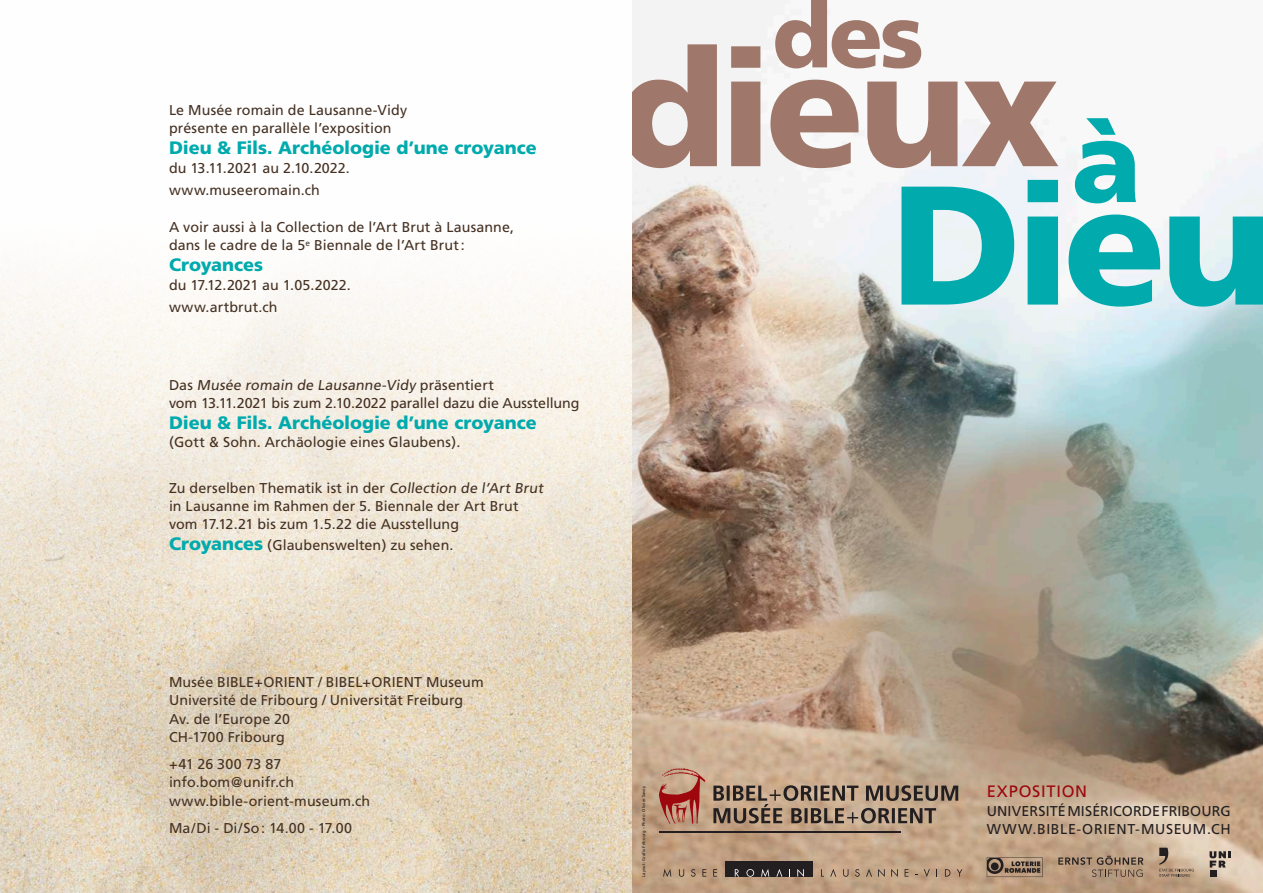
<style>
.page{position:relative;width:1263px;height:893px;background:#fff}
.page>*{position:absolute;margin:0;border:0;box-sizing:border-box;transform-origin:0 0}
.t1{font:900 162.45px "Frutiger";letter-spacing:-.04em;color:#9f786b}
.t2{font:900 114.9px "Frutiger";color:#00aaad}
.t3{font:900 18px "Frutiger";color:#00aaad}
.t4{font:16.5px "Frutiger";letter-spacing:.045em;color:#9d070d}
.t5{font:14.25px/18.3px "Frutiger";letter-spacing:.005em;color:#453123}
.t6{font:14.25px "Frutiger";letter-spacing:.015em;color:#231f20}
.t7{font:14.25px "Frutiger";letter-spacing:.045em;color:#231f20}
.t8{font:4.2px "Frutiger";letter-spacing:.02em;color:#121617}
.s1{font-weight:900;font-size:18px;color:#00aaad}
</style>
<div class="page">
<img style="left:631px;top:0;width:632px;height:893px">
<svg style="left:713px;top:785px;width:245px;height:38px;background:#8f7a68"></svg>
<hr style="left:659px;top:831px;width:242px;height:2px;background:#231f20">
<svg style="left:659px;top:768px;width:46px;height:55px;background:#b87462"></svg>
<div style="left:725px;top:861px;width:87px;height:15px;background:#231f20"></div>
<svg style="left:663px;top:869px;width:8px;height:8px"></svg>
<svg style="left:761px;top:869px;width:8px;height:8px"></svg>
<svg style="left:679px;top:869px;width:5px;height:8px"></svg>
<svg style="left:843px;top:869px;width:5px;height:8px"></svg>
<svg style="left:691px;top:869px;width:4px;height:8px"></svg>
<svg style="left:855px;top:869px;width:5px;height:8px"></svg>
<svg style="left:904px;top:869px;width:4px;height:8px"></svg>
<svg style="left:735px;top:869px;width:4px;height:8px"></svg>
<svg style="left:713px;top:869px;width:4px;height:8px"></svg>
<svg style="left:702px;top:869px;width:4px;height:8px"></svg>
<svg style="left:776px;top:869px;width:6px;height:8px"></svg>
<svg style="left:830px;top:869px;width:6px;height:8px"></svg>
<svg style="left:866px;top:869px;width:6px;height:8px"></svg>
<svg style="left:746px;top:869px;width:8px;height:8px"></svg>
<svg style="left:797px;top:869px;width:7px;height:8px"></svg>
<svg style="left:891px;top:869px;width:7px;height:8px"></svg>
<svg style="left:878px;top:869px;width:7px;height:8px"></svg>
<svg style="left:821px;top:869px;width:3px;height:8px"></svg>
<svg style="left:924px;top:869px;width:6px;height:8px"></svg>
<svg style="left:945px;top:869px;width:5px;height:8px"></svg>
<svg style="left:957px;top:869px;width:5px;height:8px"></svg>
<div style="left:1209px;top:870px;width:7px;height:7px;background:#231f20"></div>
<svg style="left:1209px;top:851px;width:22px;height:16px"></svg>
<svg style="left:1159px;top:848px;width:35px;height:29px"></svg>
<svg style="left:987px;top:857px;width:56px;height:20px"></svg>
<svg style="left:1058px;top:856px;width:85px;height:21px;background:#9d836c"></svg>
<svg style="left:901px;top:180px;width:362px;height:127px;fill:#03abae"></svg>
<svg style="left:775px;top:0;width:146px;height:68px"></svg>
<svg style="left:0;top:263px;width:631px;height:630px;background:#ebe1d1"></svg>
<p class="t5" style="left:169px;top:101px;width:240px">Le Musée romain de Lausanne-Vidy présente en parallèle l’exposition</p>
<p class="t3" style="left:169px;top:137px;width:369px">Dieu &amp; Fils. Archéologie d’une croyance</p>
<p class="t5" style="left:169px;top:158px;width:182px">du 13.11.2021 au 2.10.2022.</p>
<p class="t5" style="left:169px;top:181px;width:152px">www.museeromain.ch</p>
<p class="t5" style="left:169px;top:218px;width:346px">A voir aussi à la Collection de l’Art Brut à Lausanne, dans le cadre de la 5<sup>e</sup> Biennale de l’Art Brut:</p>
<p class="t3" style="left:169px;top:254px;width:96px">Croyances</p>
<p class="t5" style="left:169px;top:276px;width:183px">du 17.12.2021 au 1.05.2022.</p>
<p class="t5" style="left:169px;top:298px;width:110px">www.artbrut.ch</p>
<p class="t5" style="left:169px;top:375px;width:412px">Da s Musée romain de Lausanne-Vidy p rä se ntie rt<br>vom 13.11.2021 bis zum 2.10.2022 parallel dazu die Ausstellung</p>
<p class="t3" style="left:169px;top:412px;width:369px">Dieu &amp; Fils. Archéologie d’une croyance</p>
<p class="t5" style="left:169px;top:433px;width:293px">(Gott &amp; Sohn. Archäologie eines Glaubens).</p>
<p class="t5" style="left:169px;top:478px;width:378px">Zu derselben Thematik ist in der Collection de l’Art Brut in Lausanne im Rahmen der 5. Biennale der Art Brut vom 17.12.21 bis zum 1.5.22 die Ausstellung</p>
<p class="t5" style="left:169px;top:536px;width:286px"><span class="s1">Croyances</span> (Glaubenswelten) zu sehen.</p>
<p class="t1" style="left:617px;top:11px;width:444px">dieux</p>
<p class="t2" style="left:1071px;top:92px;width:72px">à</p>
<p class="t5" style="left:169px;top:673px;width:316px">Musée BIBLE+ORIENT / BIBEL+ORIENT Museum</p>
<p class="t5" style="left:169px;top:691px;width:296px">Université de Fribourg / Universität Freiburg<br>Av. de l’Europe 20<br>CH-1700 Fribourg</p>
<p class="t5" style="left:169px;top:755px;width:203px">+41 26 300 73 87 info.bom@unifr.ch www.bible-orient-museum.ch</p>
<p class="t5" style="left:169px;top:818px;width:184px">Ma/Di - Di/So: 14.00 - 17.00</p>
<p class="t8" style="left:641px;top:877px;width:93px;rotate:-90deg">Layout: Grafix Fribourg – Photo: Olivier Savoy</p>
<p class="t4" style="left:987px;top:782px;width:102px">EXPOSITION</p>
<p class="t6" style="left:987px;top:802px;width:246px">UNIVERSITÉ MISÉRICORDE FRIBOURG</p>
<p class="t7" style="left:987px;top:821px;width:246px">WWW.BIBLE-ORIENT-MUSEUM.CH</p>
</div>
